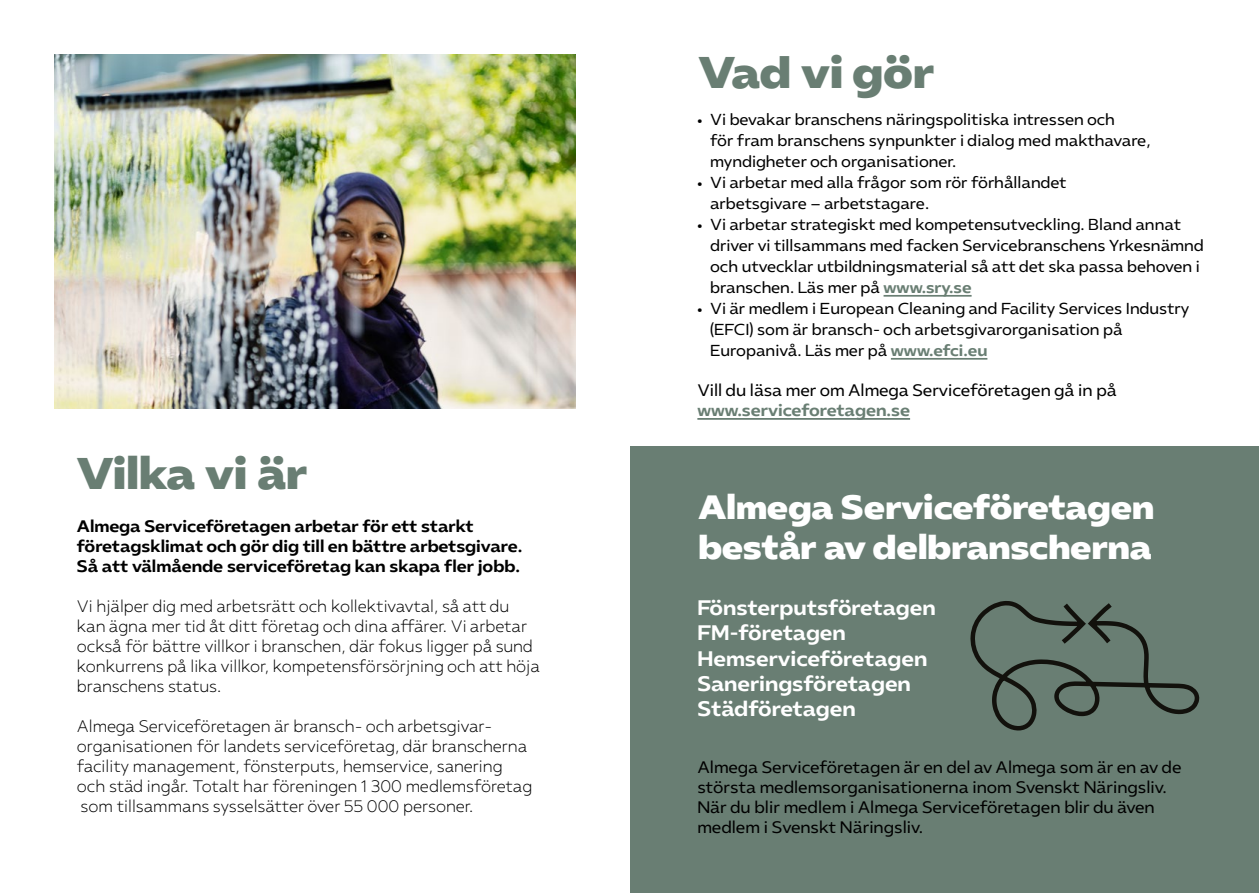
<style>
.page{position:relative;width:1259px;height:893px;background:#fff}
.page>*{position:absolute;margin:0;border:0;box-sizing:border-box;transform-origin:0 0}
.t1{font:44.4px "Almega Sans Display";color:#697e73}
.t2{font:33.75px/40.5px "Almega Sans Display";color:#fff}
.t3{font:700 21px/25.2px "Almega Sans";color:#fff}
.t4{font:300 16.65px/20px "Almega Sans";color:#000}
.t5{font:16.65px/20px "Almega Sans";color:#000}
.t6{font:700 16.65px/20px "Almega Sans";color:#000}
.t7{font:700 16.65px "Almega Sans";color:#697e73}
.t8{font:15.9px/21px "Almega Sans";color:#000}
.s1{font-family:"Almega Sans Display";font-size:13.5px}
.s2{font-weight:700;color:#697e73}
</style>
<div class="page">
<div style="left:630px;top:446px;width:629px;height:447px;background:#697e73"></div>
<hr style="left:883px;top:295px;width:88px;height:2px;background:#697e73">
<hr style="left:891px;top:358px;width:96px;height:2px;background:#697e73">
<hr style="left:697px;top:418px;width:213px;height:2px;background:#697e73">
<img style="left:54px;top:54px;width:521px;height:354px">
<svg style="left:970px;top:601px;width:230px;height:130px"></svg>
<h1 class="t1" style="left:77px;top:442px;width:232px">Vilka vi är</h1>
<p class="t6" style="left:77px;top:517px;width:447px">Almega Serviceföretagen arbetar för ett starkt företagsklimat och gör dig till en bättre arbetsgivare.<br>Så att välmående serviceföretag kan skapa fler jobb.</p>
<p class="t4" style="left:77px;top:596px;width:464px">Vi hjälper dig med arbetsrätt och kollektivavtal, så att du kan ägna mer tid åt ditt företag och dina affärer. Vi arbetar också för bättre villkor i branschen, där fokus ligger på sund konkurrens på lika villkor, kompetensförsörjning och att höja branschens status.</p>
<p class="t4" style="left:77px;top:716px;width:457px">Almega Serviceföretagen är bransch- och arbetsgivar&shy;organisationen för landets serviceföretag, där branscherna facility management, fönsterputs, hemservice, sanering och städ ingår. Totalt har föreningen 1 300 medlemsföretag som tillsammans sysselsätter över 55 000 personer.</p>
<h1 class="t1" style="left:698px;top:41px;width:237px">Vad vi gör</h1>
<p class="t8" style="left:710px;top:108px;width:442px;text-indent:-13px"><span class="s1">•</span> Vi bevakar branschens näringspolitiska intressen och<br>för fram branschens synpunkter i dialog med makthavare, myndigheter och organisationer.</p>
<p class="t8" style="left:710px;top:171px;width:358px;text-indent:-13px"><span class="s1">•</span> Vi arbetar med alla frågor som rör förhållandet arbetsgivare – arbetstagare.</p>
<p class="t8" style="left:710px;top:213px;width:495px;text-indent:-13px"><span class="s1">•</span> Vi arbetar strategiskt med kompetensutveckling. Bland annat driver vi tillsammans med facken Servicebranschens Yrkesnämnd och utvecklar utbildningsmaterial så att det ska passa behoven i branschen. Läs mer på <span class="s2">www.sry.se</span></p>
<p class="t8" style="left:710px;top:297px;width:480px;text-indent:-13px"><span class="s1">•</span> Vi är medlem i European Cleaning and Facility Services Industry (EFCI) som är bransch- och arbetsgivarorganisation på<br>Europanivå. Läs mer på <span class="s2">www.efci.eu</span></p>
<p class="t5" style="left:697px;top:380px;width:421px">Vill du läsa mer om Almega Serviceföretagen gå in på</p>
<p class="t7" style="left:697px;top:398px;width:214px">www.serviceforetagen.se</p>
<h2 class="t2" style="left:698px;top:487px;width:457px">Almega Serviceföretagen består av delbranscherna</h2>
<h3 class="t3" style="left:697px;top:595px;width:240px">Fönsterputsföretagen<br>FM-företagen<br>Hemserviceföretagen<br>Saneringsföretagen<br>Städföretagen</h3>
<p class="t5" style="left:697px;top:757px;width:486px">Almega Serviceföretagen är en del av Almega som är en av de största medlemsorganisationerna inom Svenskt Näringsliv.<br>När du blir medlem i Almega Serviceföretagen blir du även medlem i Svenskt Näringsliv.</p>
</div>
